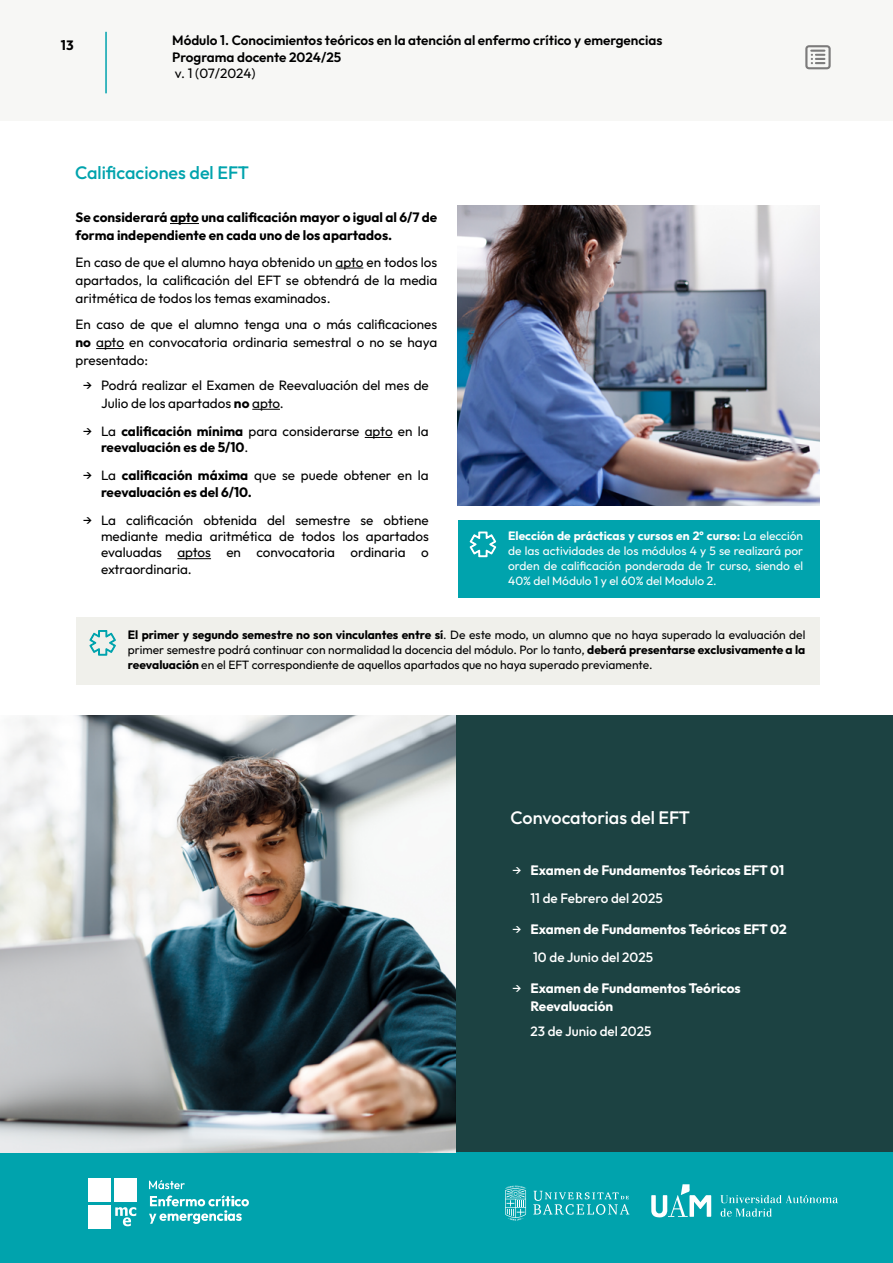
<style>
.page{position:relative;width:893px;height:1263px;background:#fff}
.page>*{position:absolute;margin:0;border:0;box-sizing:border-box;transform-origin:0 0}
.t1{font:500 18px "Outfit";color:#00a3ad}
.t2{font:500 18px "Outfit";color:#fff}
.t3{font:13.5px/18px "Outfit";color:#000;text-align:justify}
.t4{font:700 13.5px/16.2px "Outfit";color:#000}
.t5{font:700 13.5px/28.2px "Outfit";color:#fff}
.t6{font:600 13.5px/16.2px "Outfit";color:#000}
.t7{font:500 13.5px "Outfit";color:#fff}
.t8{font:12px/15px "Outfit";color:#000;text-align:justify}
.t9{font:12px/15px "Outfit";color:#fff;text-align:justify}
.s1{font-weight:700}
.s2{font-weight:400}
.s3{font-weight:500}
</style>
<div class="page">
<div style="left:0;top:1150px;width:893px;height:113px;background:#00a3ad"></div>
<div style="left:0;top:0;width:893px;height:121px;background:#f7f7f5"></div>
<svg style="left:115px;top:1207px;width:21px;height:19px"></svg>
<div style="left:89px;top:1178px;width:22px;height:24px;background:#fff"></div>
<div style="left:89px;top:1205px;width:22px;height:23px;background:#fff"></div>
<div style="left:114px;top:1178px;width:23px;height:24px;background:#fff"></div>
<svg style="left:149px;top:1180px;width:36px;height:9px"></svg>
<svg style="left:149px;top:1195px;width:100px;height:29px"></svg>
<hr style="left:105px;top:32px;width:2px;height:61px;background:#00a3ad">
<svg style="left:533px;top:1191px;width:96px;height:24px"></svg>
<svg style="left:505px;top:1186px;width:22px;height:34px"></svg>
<svg style="left:651px;top:1184px;width:60px;height:33px"></svg>
<svg style="left:720px;top:1195px;width:118px;height:22px"></svg>
<svg style="left:805px;top:45px;width:26px;height:24px"></svg>
<div style="left:449px;top:715px;width:444px;height:437px;background:#1c4242"></div>
<svg style="left:170px;top:223px;width:29px;height:1px"></svg>
<svg style="left:335px;top:268px;width:28px;height:1px"></svg>
<svg style="left:96px;top:348px;width:28px;height:1px"></svg>
<svg style="left:252px;top:409px;width:28px;height:1px"></svg>
<svg style="left:365px;top:437px;width:28px;height:1px"></svg>
<hr style="left:177px;top:558px;width:34px;height:1px;background:#000">
<div style="left:76px;top:617px;width:743px;height:67px;background:#f0f0eb"></div>
<div style="left:458px;top:521px;width:361px;height:77px;background:#00a3ad"></div>
<svg style="left:89px;top:630px;width:27px;height:25px"></svg>
<svg style="left:470px;top:532px;width:26px;height:25px"></svg>
<img style="left:458px;top:205px;width:361px;height:301px">
<img style="left:0;top:715px;width:456px;height:437px">
<p class="t4" style="left:61px;top:37px;width:14px">13</p>
<p class="t6" style="left:172px;top:33px;width:492px">Módulo 1. Conocimientos teóricos en la atención al enfermo crítico y emergencias<br>Programa docente 2024/25</p>
<p class="t3" style="left:175px;top:64px;width:82px">v. 1 (07/2024)</p>
<h1 class="t1" style="left:75px;top:161px;width:175px">Calificaciones del EFT</h1>
<p class="t4" style="left:76px;top:209px;width:363px;line-height:18px">Se considerará apto una calificación mayor o igual al 6/7 de forma independiente en cada uno de los apartados.</p>
<p class="t3" style="left:76px;top:253px;width:363px">En caso de que el alumno haya obtenido un apto en todos los apartados, la calificación del EFT se obtendrá de la media aritmética de todos los temas examinados.</p>
<p class="t3" style="left:76px;top:316px;width:363px">En caso de que el alumno tenga una o más calificaciones <span class="s1">no</span> apto en convocatoria ordinaria semestral o no se haya presentado:</p>
<p class="t3" style="left:101px;top:376px;width:329px;text-indent:-18px">→ Podrá realizar el Examen de Reevaluación del mes de<br>Julio de los apartados <span class="s1">no</span> apto.</p>
<p class="t4" style="left:101px;top:424px;width:329px;text-indent:-18px"><span class="s2">→ La</span> calificación mínima <span class="s2">para considerarse apto en la </span>reevaluación es de 5/10<span class="s2">.</span></p>
<p class="t4" style="left:101px;top:468px;width:329px;text-indent:-18px"><span class="s2">→ La</span> calificación máxima <span class="s2">que se puede obtener en la </span>reevaluación es del 6/10.</p>
<p class="t3" style="left:101px;top:512px;width:329px;line-height:16.2px;text-indent:-18px">→ La calificación obtenida del semestre se obtiene mediante media aritmética de todos los apartados evaluadas aptos en convocatoria ordinaria o extraordinaria.</p>
<p class="t9" style="left:508px;top:528px;width:297px"><span class="s1">Elección de prácticas y cursos en 2º curso:</span> La elección de las actividades de los módulos 4 y 5 se realizará por orden de calificación ponderada de 1r curso, siendo el 40% del Módulo 1 y el 60% del Modulo 2.</p>
<p class="t8" style="left:128px;top:628px;width:679px"><span class="s1">El primer y segundo semestre no son vinculantes entre sí</span>. De este modo, un alumno que no haya superado la evaluación del primer semestre podrá continuar con normalidad la docencia del módulo. Por lo tanto, <span class="s1">deberá presentarse exclusivamente a la reevaluación</span> en el EFT correspondiente de aquellos apartados que no haya superado previamente.</p>
<h1 class="t2" style="left:510px;top:806px;width:181px">Convocatorias del EFT</h1>
<p class="t5" style="left:530px;top:856px;width:255px;text-indent:-18px"><span class="s2">→</span> Examen de Fundamentos Teóricos EFT 01<br><span class="s3">11 de Febrero del 2025</span></p>
<p class="t5" style="left:533px;top:915px;width:255px;text-indent:-21px"><span class="s2">→</span> Examen de Fundamentos Teóricos EFT 02<br><span class="s3">10 de Junio del 2025</span></p>
<p class="t5" style="left:530px;top:979px;width:212px;line-height:18px;text-indent:-18px"><span class="s2">→</span> Examen de Fundamentos Teóricos<br>Reevaluación</p>
<p class="t7" style="left:530px;top:1022px;width:122px">23 de Junio del 2025</p>
</div>
